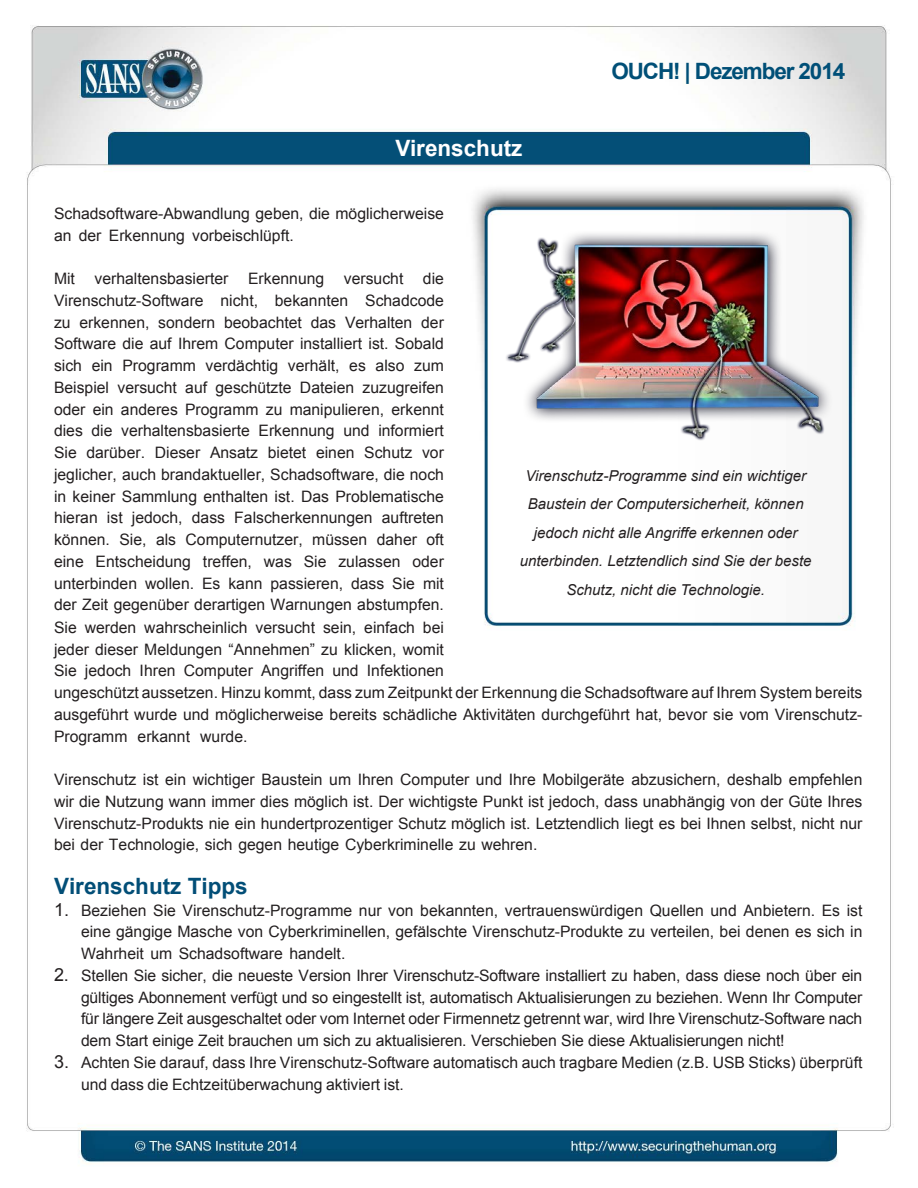
<style>
.page{position:relative;width:918px;height:1188px;background:#fff}
.page>*{position:absolute;margin:0;border:0;box-sizing:border-box;transform-origin:0 0}
.t1{font:700 22.5px "Arial";letter-spacing:-.05em;color:#004f77}
.MainText{font:700 22.5px "Arial";color:#024e77}
.t2{font:700 22.5px "Arial";color:#fff}
.t3{font:18px "Arial";color:#231f20}
.MainText-2{font:15.75px/21.8px "Arial";color:#231f20}
.t4{font:italic 15px/28.5px "Arial";color:#231f20;text-align:center}
</style>
<div class="page">
<img style="left:26px;top:25px;width:865px;height:1139px">
<img style="left:491px;top:204px;width:342px;height:256px">
<h1 class="t2" style="left:395px;top:133px;width:129px">Virenschutz</h1>
<p class="MainText-2" style="left:192px;top:203px;width:253px;text-indent:-138px">Schadsoftware-Abwandlung geben, die möglicherweise vorbeischlüpft.</p>
<p class="MainText-2" style="left:79px;top:224px;width:24px">der</p>
<p class="MainText-2" style="left:109px;top:224px;width:78px">Erkennung</p>
<p class="MainText-2" style="left:54px;top:224px;width:19px">an</p>
<p class="MainText-2" style="left:54px;top:268px;width:22px">Mit</p>
<p class="MainText-2" style="left:95px;top:268px;width:135px">verhaltensbasierter</p>
<p class="MainText-2" style="left:248px;top:268px;width:78px">Erkennung</p>
<p class="MainText-2" style="left:344px;top:268px;width:61px">versucht</p>
<p class="MainText-2" style="left:423px;top:268px;width:23px">die</p>
<p class="MainText-2" style="left:54px;top:290px;width:151px">Virenschutz-Software</p>
<p class="MainText-2" style="left:220px;top:290px;width:39px">nicht,</p>
<p class="MainText-2" style="left:275px;top:290px;width:75px">bekannten</p>
<p class="MainText-2" style="left:365px;top:290px;width:80px">Schadcode</p>
<p class="MainText-2" style="left:79px;top:311px;width:72px">erkennen,</p>
<p class="MainText-2" style="left:158px;top:311px;width:58px">sondern</p>
<p class="MainText-2" style="left:224px;top:311px;width:79px">beobachtet</p>
<p class="MainText-2" style="left:311px;top:311px;width:27px">das</p>
<p class="MainText-2" style="left:345px;top:311px;width:69px">Verhalten</p>
<p class="MainText-2" style="left:421px;top:311px;width:24px">der</p>
<p class="MainText-2" style="left:54px;top:311px;width:18px">zu</p>
<p class="MainText-2" style="left:54px;top:333px;width:391px">Software die auf Ihrem Computer installiert ist. Sobald</p>
<p class="MainText-2" style="left:414px;top:355px;width:31px">zum</p>
<p class="MainText-2" style="left:206px;top:355px;width:74px">verdächtig</p>
<p class="MainText-2" style="left:288px;top:355px;width:53px">verhält,</p>
<p class="MainText-2" style="left:54px;top:355px;width:30px">sich</p>
<p class="MainText-2" style="left:92px;top:355px;width:23px">ein</p>
<p class="MainText-2" style="left:122px;top:355px;width:75px">Programm</p>
<p class="MainText-2" style="left:376px;top:355px;width:30px">also</p>
<p class="MainText-2" style="left:349px;top:355px;width:18px">es</p>
<p class="MainText-2" style="left:54px;top:377px;width:57px">Beispiel</p>
<p class="MainText-2" style="left:117px;top:377px;width:61px">versucht</p>
<p class="MainText-2" style="left:185px;top:377px;width:23px">auf</p>
<p class="MainText-2" style="left:215px;top:377px;width:78px">geschützte</p>
<p class="MainText-2" style="left:300px;top:377px;width:56px">Dateien</p>
<p class="MainText-2" style="left:363px;top:377px;width:83px">zuzugreifen</p>
<p class="MainText-2" style="left:54px;top:398px;width:33px">oder</p>
<p class="MainText-2" style="left:93px;top:398px;width:23px">ein</p>
<p class="MainText-2" style="left:121px;top:398px;width:58px">anderes</p>
<p class="MainText-2" style="left:185px;top:398px;width:75px">Programm</p>
<p class="MainText-2" style="left:266px;top:398px;width:18px">zu</p>
<p class="MainText-2" style="left:290px;top:398px;width:96px">manipulieren,</p>
<p class="MainText-2" style="left:391px;top:398px;width:54px">erkennt</p>
<p class="MainText-2" style="left:54px;top:420px;width:30px">dies</p>
<p class="MainText-2" style="left:92px;top:420px;width:23px">die</p>
<p class="MainText-2" style="left:121px;top:420px;width:130px">verhaltensbasierte</p>
<p class="MainText-2" style="left:259px;top:420px;width:78px">Erkennung</p>
<p class="MainText-2" style="left:343px;top:420px;width:28px">und</p>
<p class="MainText-2" style="left:378px;top:420px;width:67px">informiert</p>
<h1 class="t1" style="left:611px;top:56px;width:235px">OUCH! | Dezember 2014</h1>
<p class="MainText-2" style="left:54px;top:442px;width:24px">Sie</p>
<p class="MainText-2" style="left:54px;top:464px;width:391px">jeglicher, auch brandaktueller, Schadsoftware, die noch</p>
<p class="MainText-2" style="left:54px;top:485px;width:391px">in keiner Sammlung enthalten ist. Das Problematische</p>
<p class="MainText-2" style="left:382px;top:507px;width:64px">auftreten</p>
<p class="MainText-2" style="left:364px;top:442px;width:50px">Schutz</p>
<p class="MainText-2" style="left:86px;top:442px;width:60px">darüber.</p>
<p class="MainText-2" style="left:155px;top:442px;width:47px">Dieser</p>
<p class="MainText-2" style="left:210px;top:442px;width:50px">Ansatz</p>
<p class="MainText-2" style="left:268px;top:442px;width:40px">bietet</p>
<p class="MainText-2" style="left:316px;top:442px;width:40px">einen</p>
<p class="MainText-2" style="left:422px;top:442px;width:23px">vor</p>
<p class="t4" style="left:520px;top:461px;width:293px">Virenschutz-Programme sind ein wichtiger Baustein der Computersicherheit, können jedoch nicht alle Angriffe erkennen oder unterbinden. Letztendlich sind Sie der beste Schutz, nicht die Technologie.</p>
<p class="MainText-2" style="left:54px;top:507px;width:45px">hieran</p>
<p class="MainText-2" style="left:107px;top:507px;width:17px">ist</p>
<p class="MainText-2" style="left:132px;top:507px;width:52px">jedoch,</p>
<p class="MainText-2" style="left:192px;top:507px;width:35px">dass</p>
<p class="MainText-2" style="left:234px;top:507px;width:140px">Falscherkennungen</p>
<p class="MainText-2" style="left:119px;top:529px;width:29px">Sie,</p>
<p class="MainText-2" style="left:186px;top:529px;width:119px">Computernutzer,</p>
<p class="MainText-2" style="left:426px;top:529px;width:19px">oft</p>
<p class="MainText-2" style="left:54px;top:529px;width:58px">können.</p>
<p class="MainText-2" style="left:312px;top:529px;width:57px">müssen</p>
<p class="MainText-2" style="left:156px;top:529px;width:22px">als</p>
<p class="MainText-2" style="left:377px;top:529px;width:42px">daher</p>
<p class="MainText-2" style="left:203px;top:551px;width:51px">treffen,</p>
<p class="MainText-2" style="left:304px;top:551px;width:24px">Sie</p>
<p class="MainText-2" style="left:54px;top:551px;width:31px">eine</p>
<p class="MainText-2" style="left:96px;top:551px;width:97px">Entscheidung</p>
<p class="MainText-2" style="left:338px;top:551px;width:64px">zulassen</p>
<p class="MainText-2" style="left:412px;top:551px;width:33px">oder</p>
<p class="MainText-2" style="left:264px;top:551px;width:30px">was</p>
<p class="MainText-2" style="left:392px;top:572px;width:24px">Sie</p>
<p class="MainText-2" style="left:54px;top:572px;width:85px">unterbinden</p>
<p class="MainText-2" style="left:54px;top:594px;width:391px">der Zeit gegenüber derartigen Warnungen abstumpfen.</p>
<p class="MainText-2" style="left:423px;top:617px;width:23px">bei</p>
<p class="MainText-2" style="left:145px;top:572px;width:51px">wollen.</p>
<p class="MainText-2" style="left:202px;top:572px;width:20px">Es</p>
<p class="MainText-2" style="left:228px;top:572px;width:36px">kann</p>
<p class="MainText-2" style="left:270px;top:572px;width:74px">passieren,</p>
<p class="MainText-2" style="left:351px;top:572px;width:35px">dass</p>
<p class="MainText-2" style="left:423px;top:572px;width:22px">mit</p>
<p class="MainText-2" style="left:364px;top:617px;width:52px">einfach</p>
<p class="MainText-2" style="left:54px;top:617px;width:24px">Sie</p>
<p class="MainText-2" style="left:54px;top:638px;width:391px">jeder dieser Meldungen “Annehmen” zu klicken, womit</p>
<p class="MainText-2" style="left:367px;top:660px;width:79px">Infektionen</p>
<p class="MainText-2" style="left:144px;top:617px;width:105px">wahrscheinlich</p>
<p class="MainText-2" style="left:256px;top:617px;width:61px">versucht</p>
<p class="MainText-2" style="left:323px;top:617px;width:35px">sein,</p>
<p class="MainText-2" style="left:85px;top:617px;width:53px">werden</p>
<p class="MainText-2" style="left:54px;top:660px;width:810px">Sie<br>ungeschützt aussetzen. Hinzu kommt, dass zum Zeitpunkt der Erkennung die Schadsoftware auf Ihrem System bereits</p>
<p class="MainText-2" style="left:200px;top:725px;width:49px">wurde.</p>
<p class="MainText-2" style="left:184px;top:660px;width:71px">Computer</p>
<p class="MainText-2" style="left:261px;top:660px;width:65px">Angriffen</p>
<p class="MainText-2" style="left:85px;top:660px;width:48px">jedoch</p>
<p class="MainText-2" style="left:140px;top:660px;width:37px">Ihren</p>
<p class="MainText-2" style="left:332px;top:660px;width:28px">und</p>
<p class="MainText-2" style="left:54px;top:704px;width:810px">ausgeführt wurde und möglicherweise bereits schädliche Aktivitäten durchgeführt hat, bevor sie vom Virenschutz-</p>
<p class="MainText-2" style="left:54px;top:725px;width:75px">Programm</p>
<p class="MainText-2" style="left:138px;top:725px;width:54px">erkannt</p>
<p class="MainText-2" style="left:54px;top:769px;width:810px;text-align:justify">Virenschutz ist ein wichtiger Baustein um Ihren Computer und Ihre Mobilgeräte abzusichern, deshalb empfehlen wir die Nutzung wann immer dies möglich ist. Der wichtigste Punkt ist jedoch, dass unabhängig von der Güte Ihres Virenschutz-Produkts nie ein hundertprozentiger Schutz möglich ist. Letztendlich liegt es bei Ihnen selbst, nicht nur bei der Technologie, sich gegen heutige Cyberkriminelle zu wehren.</p>
<p class="MainText" style="left:54px;top:871px;width:195px">Virenschutz Tipps</p>
<p class="MainText-2" style="left:81px;top:899px;width:783px">Beziehen Sie Virenschutz-Programme nur von bekannten, vertrauenswürdigen Quellen und Anbietern. Es ist</p>
<p class="t3" style="left:54px;top:897px;width:17px">1.</p>
<p class="t3" style="left:54px;top:963px;width:16px">2.</p>
<p class="t3" style="left:54px;top:1050px;width:17px">3.</p>
<p class="MainText-2" style="left:81px;top:921px;width:783px">eine gängige Masche von Cyberkriminellen, gefälschte Virenschutz-Produkte zu verteilen, bei denen es sich in<br>Wahrheit um Schadsoftware handelt.</p>
<p class="MainText-2" style="left:81px;top:965px;width:783px">Stellen Sie sicher, die neueste Version Ihrer Virenschutz-Software installiert zu haben, dass diese noch über ein</p>
<p class="MainText-2" style="left:81px;top:986px;width:783px;text-align:justify">gültiges Abonnement verfügt und so eingestellt ist, automatisch Aktualisierungen zu beziehen. Wenn Ihr Computer für längere Zeit ausgeschaltet oder vom Internet oder Firmennetz getrennt war, wird Ihre Virenschutz-Software nach dem Start einige Zeit brauchen um sich zu aktualisieren. Verschieben Sie diese Aktualisierungen nicht!</p>
<p class="MainText-2" style="left:81px;top:1052px;width:783px">Achten Sie darauf, dass Ihre Virenschutz-Software automatisch auch tragbare Medien B.z( . USB Sticks) überprüft</p>
<p class="MainText-2" style="left:81px;top:1073px;width:324px">und dass die Echtzeitüberwachung aktiviert ist.</p>
</div>
